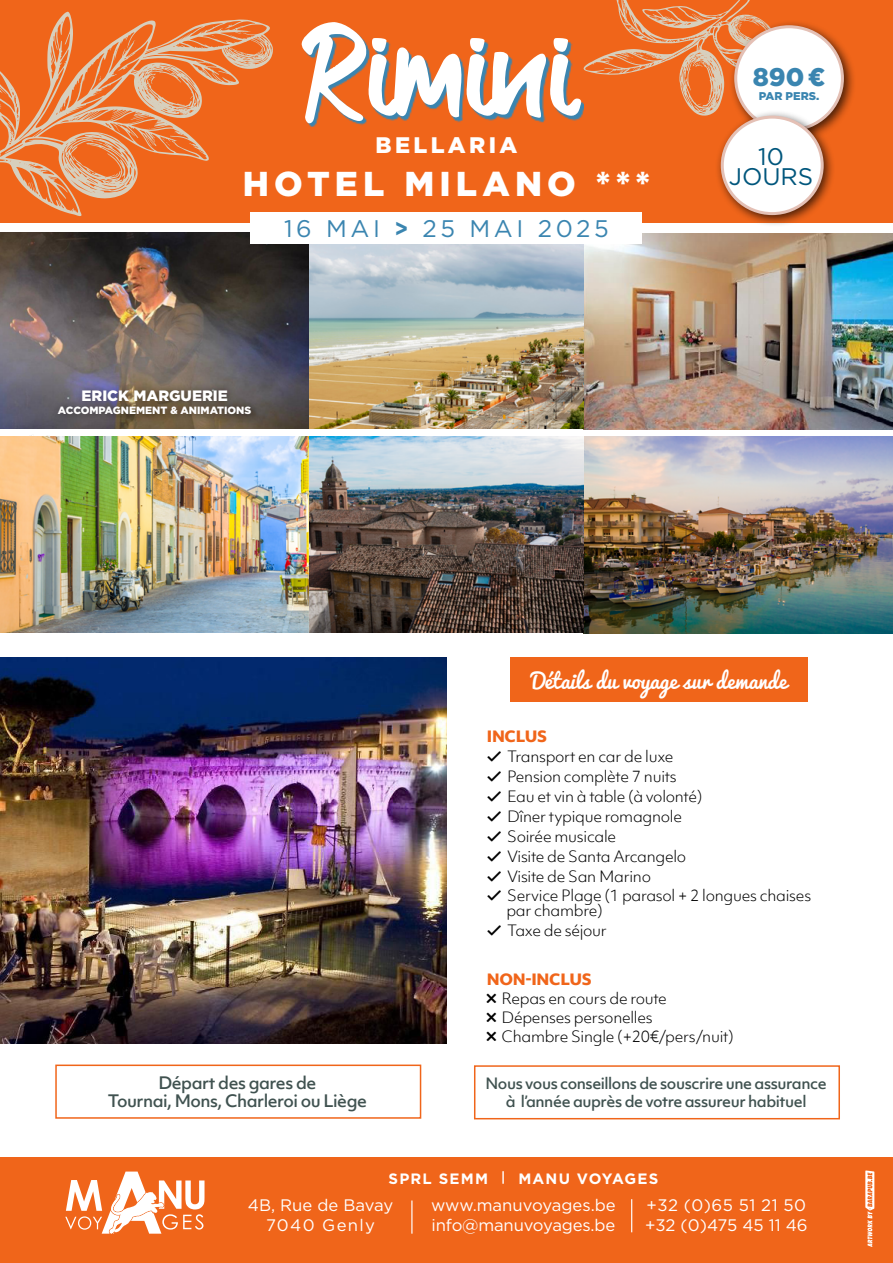
<style>
.page{position:relative;width:893px;height:1263px;background:#fff}
.page>*{position:absolute;margin:0;border:0;box-sizing:border-box;transform-origin:0 0}
.t1{font:126px "Indonesia Merdeka";letter-spacing:-.005em;color:#fff}
.t2{font:900 34.5px "Gotham";letter-spacing:.15em;color:#fff}
.t3{font:900 25.5px "Gotham";color:#3a85b0}
.t4{font:24px "Gotham";letter-spacing:.15em;color:#3a85b0}
.t5{font:24px/19.5px "Gotham";color:#00567c;text-align:center}
.t6{font:900 22.5px "Gotham";letter-spacing:.15em;color:#fff}
.t7{font:21px "Pacifico";color:#fff}
.t8{font:16.65px/20px "Gotham";color:#fff}
.t9{font:500 16.5px/18px "Objektiv Mk 1";letter-spacing:-.03em;color:#405250;text-align:center}
.t10{font:300 15px/20px "Objektiv Mk 1";letter-spacing:-.02em;color:#000}
.t11{font:500 15px/18px "Objektiv Mk 1";letter-spacing:-.03em;color:#405250;text-align:center}
.t12{font:700 15px "Gotham";letter-spacing:.08em;color:#fff}
.t13{font:800 15px "Objektiv Mk 1";letter-spacing:-.02em;color:#f0651a}
.t14{font:900 15px "Gotham";color:#fff}
.t15{font:900 11.25px "Gotham";color:#3a85b0}
.t16{font:900 10.5px "Gotham";color:#fff}
.s1{font-weight:700}
.s2{font-weight:500;font-size:13.5px}
</style>
<div class="page">
<div style="left:0;top:1157px;width:893px;height:106px;background:#f0651a"></div>
<div style="left:0;top:0;width:893px;height:222px;background:#f0651a"></div>
<img style="left:0;top:657px;width:446px;height:387px">
<div style="left:510px;top:657px;width:298px;height:45px;background:#f0651a"></div>
<svg style="left:0;top:12px;width:273px;height:204px"></svg>
<svg style="left:584px;top:0;width:176px;height:116px"></svg>
<div style="left:728px;top:19px;width:128px;height:125px;background:#000;opacity:.7"></div>
<div style="left:736px;top:27px;width:106px;height:103px;background:#fff;border-radius:50%"></div>
<div style="left:734px;top:25px;width:110px;height:107px;border:3px solid #e4c0b5;border-radius:50%"></div>
<div style="left:715px;top:109px;width:121px;height:118px;background:#000;opacity:.7"></div>
<div style="left:722px;top:117px;width:100px;height:97px;background:#fff;border-radius:50%"></div>
<div style="left:721px;top:116px;width:103px;height:99px;border:3px solid #e4c0b5;border-radius:50%"></div>
<img style="left:0;top:233px;width:893px;height:196px">
<img style="left:0;top:436px;width:893px;height:197px">
<div style="left:51px;top:382px;width:208px;height:40px;background:#000;opacity:.55"></div>
<div style="left:251px;top:212px;width:391px;height:31px;background:#fff"></div>
<svg style="left:304px;top:25px;width:280px;height:101px"></svg>
<hr style="left:411px;top:1200px;width:1px;height:34px;background:#fff">
<hr style="left:631px;top:1199px;width:1px;height:33px;background:#fff">
<svg style="left:65px;top:1171px;width:140px;height:63px"></svg>
<svg style="left:865px;top:1170px;width:9px;height:77px"></svg>
<div style="left:55px;top:1064px;width:366px;height:55px;border:2px solid #f0651a"></div>
<div style="left:474px;top:1065px;width:366px;height:54px;border:2px solid #f0651a"></div>
<h1 class="t1" style="left:301px;top:-2px;width:276px">Rimini</h1>
<h3 class="t6" style="left:376px;top:129px;width:143px">BELLARIA</h3>
<h2 class="t2" style="left:243px;top:160px;width:409px">HOTEL MILANO ***</h2>
<h3 class="t4" style="left:284px;top:213px;width:326px">16 MAI <span class="s1">&gt;</span> 25 MAI 2025</h3>
<p class="t14" style="left:82px;top:385px;width:148px">ERICK MARGUERIE</p>
<p class="t16" style="left:58px;top:403px;width:195px">ACCOMPAGNEMENT &amp; ANIMATIONS</p>
<h3 class="t3" style="left:753px;top:60px;width:74px">890 €</h3>
<p class="t15" style="left:759px;top:88px;width:62px">PAR PERS.</p>
<h3 class="t5" style="left:729px;top:146px;width:86px">10<br>JOURS</h3>
<h3 class="t7" style="left:531px;top:669px;width:257px">Détails du voyage sur demande</h3>
<p class="t9" style="left:108px;top:1074px;width:261px">Départ des gares de<br>Tournai, Mons, Charleroi ou Liège</p>
<p class="t13" style="left:487px;top:726px;width:62px">INCLUS</p>
<p class="t10" style="left:507px;top:746px;width:306px">Transport en car de luxe<br>Pension complète 7 nuits<br>Eau et vin à table (à volonté)<br>Dîner typique romagnole<br>Soirée musicale<br>Visite de Santa Arcangelo<br>Visite de San Marino<br>Service Plage (1 parasol + 2 longues chaises</p>
<p class="t10" style="left:506px;top:901px;width:102px">par chambre)<br>Taxe de séjour</p>
<p class="t13" style="left:487px;top:968px;width:106px">NON-INCLUS</p>
<p class="t10" style="left:501px;top:989px;width:234px;line-height:19px">Repas en cours de route<br>Dépenses personelles<br>Chambre Single (+20€/pers/nuit)</p>
<p class="t11" style="left:485px;top:1074px;width:343px">Nous vous conseillons de souscrire une assurance à l’année auprès de votre assureur habituel</p>
<p class="t12" style="left:389px;top:1168px;width:271px">SPRL SEMM <span class="s2">|</span> MANU VOYAGES</p>
<p class="t8" style="left:248px;top:1195px;width:147px;text-align:center">4B, Rue de Bavay<br>7040 Genly</p>
<p class="t8" style="left:431px;top:1195px;width:186px">www.manuvoyages.be info@manuvoyages.be</p>
<p class="t8" style="left:645px;top:1195px;width:164px">+32 (0)65 51 21 50 +32 (0)475 45 11 46</p>
</div>
